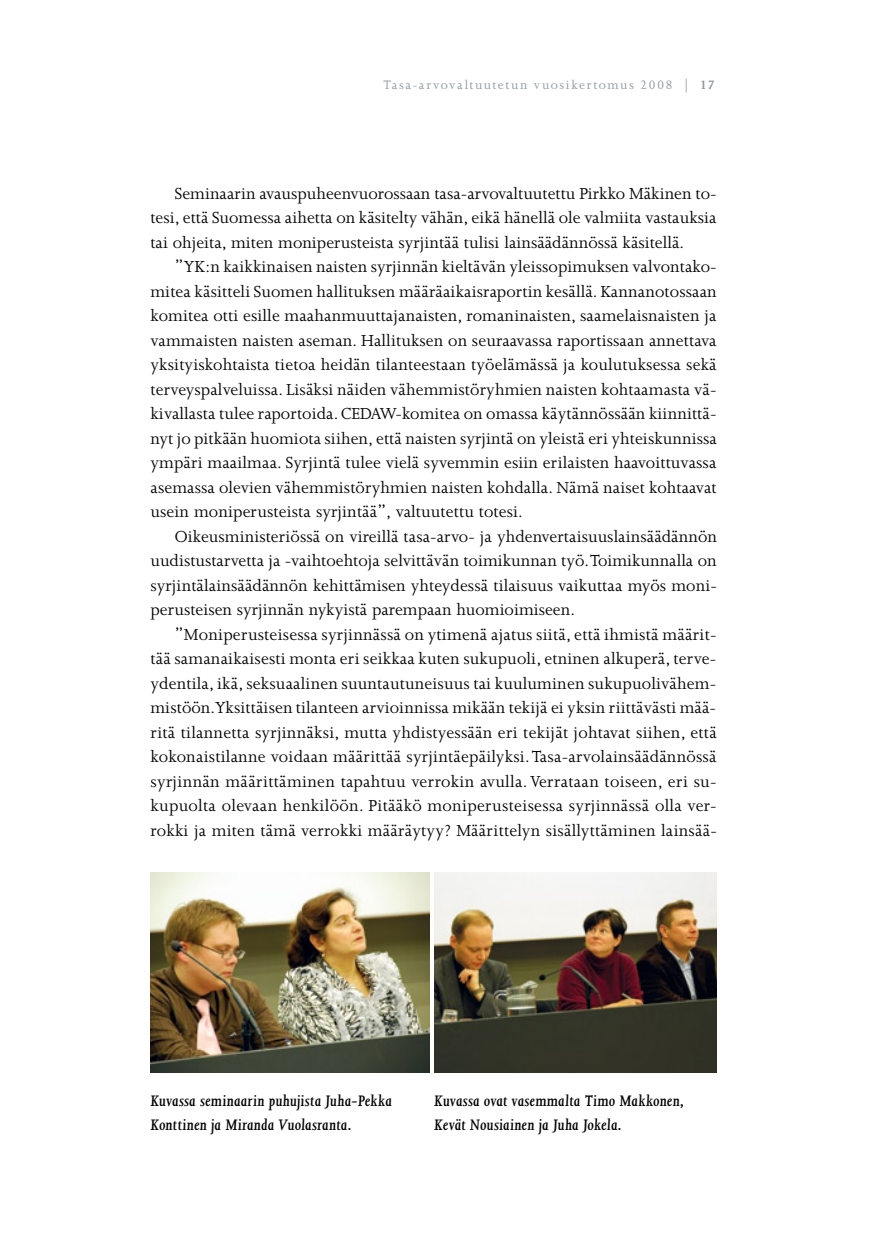
<style>
.page{position:relative;width:874px;height:1241px;background:#fff}
.page>*{position:absolute;margin:0;border:0;box-sizing:border-box;transform-origin:0 0}
.t1{font:18.38px/24.5px "Joanna";color:#000;text-align:justify}
.t2{font:italic 600 17.5px/24.5px "Joanna";letter-spacing:.01em;color:#000}
.t3{font:14px "Joanna";letter-spacing:.11em;color:#8e979d}
.s1{font-weight:700}
</style>
<div class="page">
<img style="left:434px;top:872px;width:282px;height:200px">
<img style="left:150px;top:872px;width:279px;height:200px">
<p class="t3" style="left:383px;top:78px;width:333px">Tasa-arvovaltuutetun vuosikertomus 2008 | <span class="s1">17</span></p>
<p class="t1" style="left:150px;top:181px;width:567px;text-indent:24px">Seminaarin avauspuheenvuorossaan tasa-arvovaltuutettu Pirkko Mäkinen to&shy;tesi, että Suomessa aihetta on käsitelty vähän, eikä hänellä ole valmiita vastauksia tai ohjeita, miten moniperusteista syrjintää tulisi lainsäädännössä käsitellä.</p>
<p class="t1" style="left:150px;top:254px;width:567px;text-indent:24px">”YK:n kaikkinaisen naisten syrjinnän kieltävän yleissopimuksen valvontako&shy;mitea käsitteli Suomen hallituksen määräaikaisraportin kesällä. Kannanotossaan komitea otti esille maahanmuuttajanaisten, romaninaisten, saamelaisnaisten ja vammaisten naisten aseman. Hallituksen on seuraavassa raportissaan annettava yksityiskohtaista tietoa heidän tilanteestaan työelämässä ja koulutuksessa sekä terveyspalveluissa. Lisäksi näiden vähemmistöryhmien naisten kohtaamasta vä&shy;kivallasta tulee raportoida. CEDAW-komitea on omassa käytännössään kiinnittä&shy;nyt jo pitkään huomiota siihen, että naisten syrjintä on yleistä eri yhteiskunnissa ympäri maailmaa. Syrjintä tulee vielä syvemmin esiin erilaisten haavoittuvassa asemassa olevien vähemmistöryhmien naisten kohdalla. Nämä naiset kohtaavat usein moniperusteista syrjintää”, valtuutettu totesi.</p>
<p class="t1" style="left:150px;top:524px;width:567px;text-indent:24px">Oikeusministeriössä on vireillä tasa-arvo- ja yhdenvertaisuuslainsäädännön uudistustarvetta ja -vaihtoehtoja selvittävän toimikunnan työ. Toimikunnalla on syrjintälainsäädännön kehittämisen yhteydessä tilaisuus vaikuttaa myös moni&shy;perusteisen syrjinnän nykyistä parempaan huomioimiseen.</p>
<p class="t1" style="left:150px;top:622px;width:567px;text-indent:24px">”Moniperusteisessa syrjinnässä on ytimenä ajatus siitä, että ihmistä määrit&shy;tää samanaikaisesti monta eri seikkaa kuten sukupuoli, etninen alkuperä, terve&shy;ydentila, ikä, seksuaalinen suuntautuneisuus tai kuuluminen sukupuolivähem&shy;mistöön. Yksittäisen tilanteen arvioinnissa mikään tekijä ei yksin riittävästi mää&shy;ritä tilannetta syrjinnäksi, mutta yhdistyessään eri tekijät johtavat siihen, että kokonaistilanne voidaan määrittää syrjintäepäilyksi. Tasa-arvolainsäädännössä syrjinnän määrittäminen tapahtuu verrokin avulla. Verrataan toiseen, eri su&shy;kupuolta olevaan henkilöön. Pitääkö moniperusteisessa syrjinnässä olla ver&shy;rokki ja miten tämä verrokki määräytyy? Määrittelyn sisällyttäminen lainsää-</p>
<p class="t2" style="left:150px;top:1088px;width:243px">Kuvassa seminaarin puhujista Juha-Pekka<br>Konttinen ja Miranda Vuolasranta.</p>
<p class="t2" style="left:434px;top:1088px;width:251px">Kuvassa ovat vasemmalta Timo Makkonen,<br>Kevät Nousiainen ja Juha Jokela.</p>
</div>
